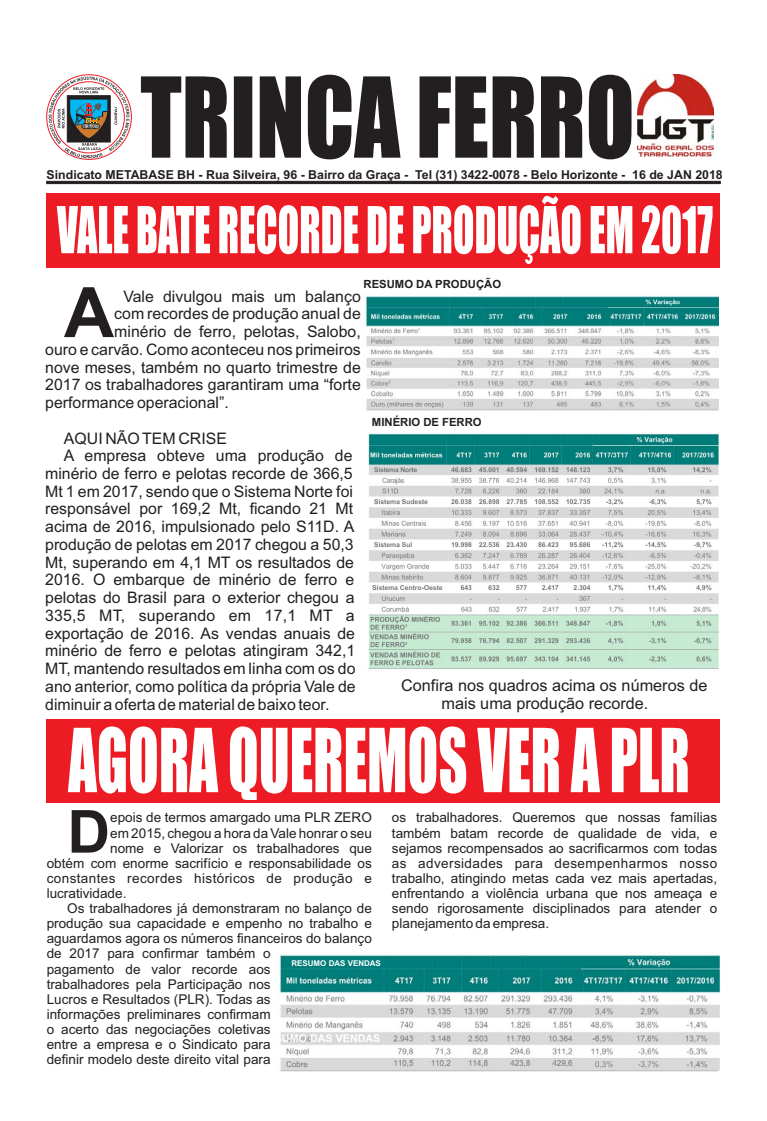
<style>
.page{position:relative;width:767px;height:1121px;background:#fff}
.page>*{position:absolute;margin:0;border:0;box-sizing:border-box;transform-origin:0 0}
.t1{font:700 69.62px "Arial";color:#231f20}
.t2{font:700 59.38px "Arial";color:#231f20}
.t3{font:16.25px/18.1px "Arial";color:#231f20}
.t4{font:15.88px "Arial";color:#231f20}
.t5{font:13.5px/15.1px "Arial";color:#231f20;text-align:justify}
.t6{font:13.5px "Arial";letter-spacing:.03em;color:#231f20}
.t7{font:700 12.38px "Arial";color:#231f20}
.t8{font:700 11.25px "Arial";color:#231f20}
.t9{font:700 10.75px "Arial";color:#fff}
.t10{font:700 8px "Arial";color:#fff}
</style>
<div class="page">
<div style="left:47px;top:193px;width:673px;height:75px;background:#ed1c24"></div>
<div style="left:47px;top:720px;width:673px;height:83px;background:#ed1c24"></div>
<img style="left:279px;top:954px;width:442px;height:118px">
<svg style="left:141px;top:75px;width:490px;height:84px;fill:#231f20"></svg>
<svg style="left:46px;top:74px;width:86px;height:86px"></svg>
<svg style="left:49px;top:76px;width:80px;height:82px"></svg>
<img style="left:637px;top:75px;width:76px;height:81px">
<div style="left:46px;top:181px;width:674px;height:3px;background:#231f20;border:1px solid #231f20"></div>
<svg style="left:68px;top:726px;width:619px;height:74px;fill:#fff"></svg>
<img style="left:365px;top:296px;width:353px;height:115px">
<img style="left:368px;top:433px;width:350px;height:236px">
<svg style="left:57px;top:196px;width:655px;height:68px"></svg>
<p class="t7" style="left:47px;top:170px;width:677px">Sindicato METABASE BH - Rua Silveira, 96 - Bairro da Graça - Tel (31) 3422-0078 - Belo Horizonte - 16 de JAN 2018</p>
<p class="t8" style="left:363px;top:280px;width:139px">RESUMO DA PRODUÇÃO</p>
<h1 class="t1" style="left:64px;top:286px;width:52px">A</h1>
<p class="t4" style="left:123px;top:290px;width:239px">Vale divulgou mais um balanço</p>
<p class="t4" style="left:114px;top:308px;width:248px">com recordes de produção anual de</p>
<p class="t4" style="left:114px;top:326px;width:248px">minério de ferro, pelotas, Salobo,</p>
<p class="t4" style="left:45px;top:343px;width:317px">ouro e carvão. Como aconteceu nos primeiros</p>
<p class="t4" style="left:45px;top:361px;width:317px">nove meses, também no quarto trimestre de</p>
<p class="t4" style="left:45px;top:379px;width:317px">2017 os trabalhadores garantiram uma “forte</p>
<p class="t4" style="left:45px;top:396px;width:185px">performance operacional”.</p>
<p class="t4" style="left:64px;top:432px;width:164px">AQUI NÃO TEM CRISE</p>
<p class="t4" style="left:64px;top:450px;width:290px">A empresa obteve uma produção de</p>
<p class="t4" style="left:45px;top:467px;width:309px">minério de ferro e pelotas recorde de 366,5</p>
<p class="t4" style="left:45px;top:485px;width:309px">Mt 1 em 2017, sendo que o Sistema Norte foi</p>
<p class="t4" style="left:45px;top:503px;width:309px">responsável por 169,2 Mt, ficando 21 Mt</p>
<p class="t4" style="left:45px;top:521px;width:311px">acima de 2016, impulsionado pelo S11D. A</p>
<p class="t4" style="left:45px;top:538px;width:310px">produção de pelotas em 2017 chegou a 50,3</p>
<p class="t4" style="left:45px;top:556px;width:310px">Mt, superando em 4,1 MT os resultados de</p>
<p class="t4" style="left:45px;top:574px;width:310px">2016. O embarque de minério de ferro e</p>
<p class="t4" style="left:45px;top:592px;width:311px">pelotas do Brasil para o exterior chegou a</p>
<p class="t4" style="left:45px;top:609px;width:311px">335,5 MT, superando em 17,1 MT a</p>
<p class="t4" style="left:45px;top:627px;width:311px">exportação de 2016. As vendas anuais de</p>
<p class="t4" style="left:45px;top:645px;width:311px">minério de ferro e pelotas atingiram 342,1</p>
<p class="t4" style="left:45px;top:662px;width:312px">MT, mantendo resultados em linha com os do</p>
<p class="t4" style="left:45px;top:680px;width:312px">ano anterior, como política da própria Vale de</p>
<p class="t4" style="left:45px;top:698px;width:286px">diminuir a oferta de material de baixo teor.</p>
<p class="t8" style="left:372px;top:418px;width:111px">MINÉRIO DE FERRO</p>
<p class="t3" style="left:441px;top:678px;width:267px;text-indent:-40px">Confira nos quadros acima os números de mais uma produção recorde.</p>
<h2 class="t2" style="left:67px;top:809px;width:44px">D</h2>
<p class="t5" style="left:110px;top:811px;width:263px">epois de termos amargado uma PLR ZERO</p>
<p class="t5" style="left:110px;top:826px;width:263px">em 2015, chegou a hora da Vale honrar o seu</p>
<p class="t5" style="left:110px;top:842px;width:263px">nome e Valorizar os trabalhadores que</p>
<p class="t5" style="left:47px;top:857px;width:327px">obtém com enorme sacrifício e responsabilidade os</p>
<p class="t6" style="left:47px;top:873px;width:327px">constantes recordes históricos de produção e</p>
<p class="t5" style="left:47px;top:887px;width:81px">lucratividade.</p>
<p class="t5" style="left:67px;top:902px;width:306px">Os trabalhadores já demonstraram no balanço de</p>
<p class="t5" style="left:47px;top:917px;width:327px">produção sua capacidade e empenho no trabalho e</p>
<p class="t5" style="left:47px;top:932px;width:327px">aguardamos agora os números financeiros do balanço</p>
<p class="t5" style="left:47px;top:947px;width:225px">de 2017 para confirmar também o</p>
<p class="t5" style="left:47px;top:962px;width:225px">pagamento de valor recorde aos</p>
<p class="t5" style="left:47px;top:978px;width:225px">trabalhadores pela Participação nos</p>
<p class="t5" style="left:47px;top:993px;width:225px">Lucros e Resultados (PLR). Todas as</p>
<p class="t5" style="left:47px;top:1008px;width:225px">informações preliminares confirmam</p>
<p class="t5" style="left:47px;top:1023px;width:225px">o acerto das negociações coletivas</p>
<p class="t5" style="left:47px;top:1038px;width:225px">entre a empresa e o Sindicato para</p>
<p class="t5" style="left:47px;top:1053px;width:225px">definir modelo deste direito vital para</p>
<p class="t10" style="left:291px;top:960px;width:91px">RESUMO DAS VENDAS</p>
<p class="t9" style="left:260px;top:1034px;width:122px">RESUMO DAS VENDAS</p>
<p class="t5" style="left:392px;top:811px;width:327px">os trabalhadores. Queremos que nossas famílias também batam recorde de qualidade de vida, e sejamos recompensados ao sacrificarmos com todas as adversidades para desempenharmos nosso trabalho, atingindo metas cada vez mais apertadas, enfrentando a violência urbana que nos ameaça e sendo rigorosamente disciplinados para atender o planejamento da empresa.</p>
</div>
